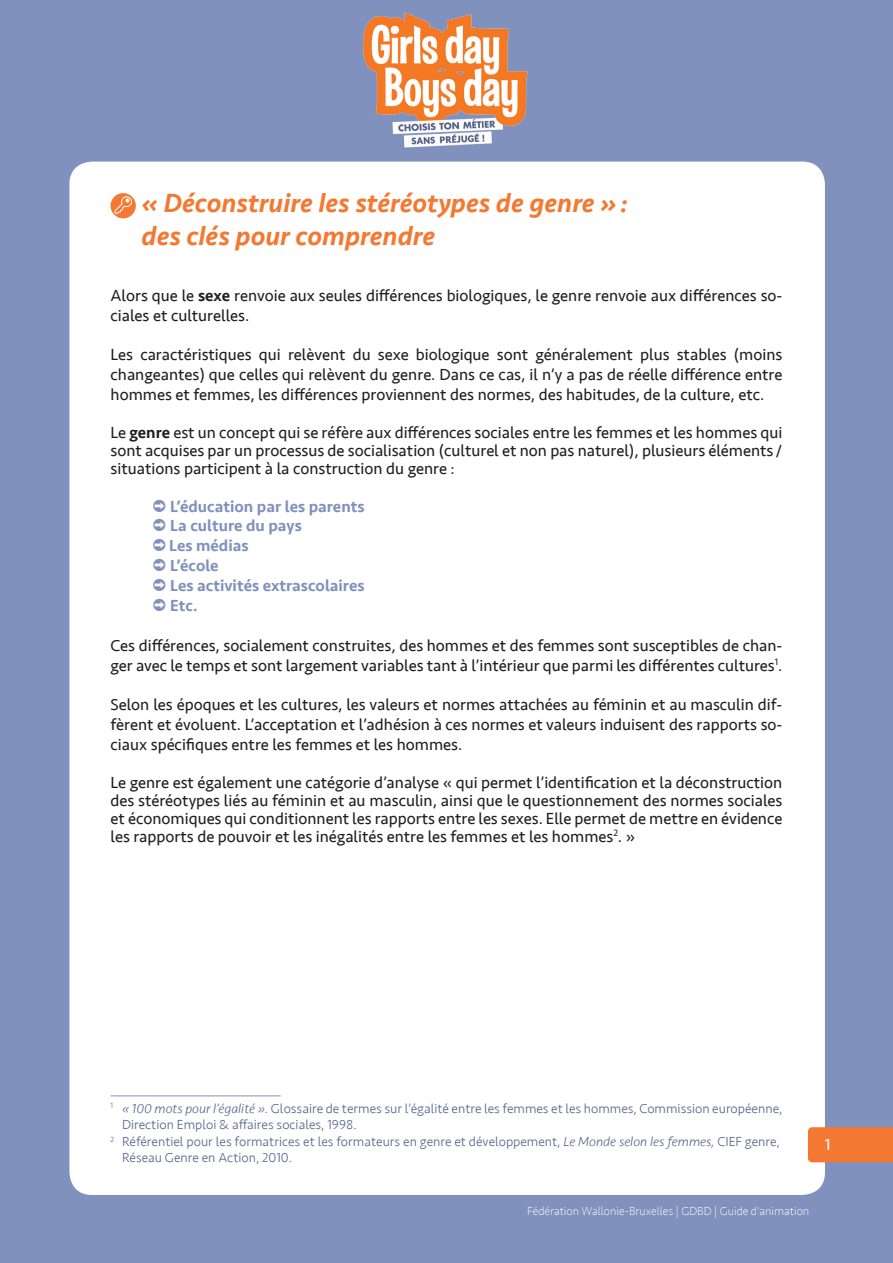
<style>
.page{position:relative;width:893px;height:1263px;background:#8091be}
.page>*{position:absolute;margin:0;border:0;box-sizing:border-box;transform-origin:0 0}
.TITRE_1{font:italic 500 27px/32.4px "Seravek";color:#f37932}
.Texte_courant{font:16.5px/19.8px "Seravek";color:#231f20;text-align:justify}
.t1{font:500 16.5px "Seravek";color:#8091be}
.t2{font:16.5px "Seravek";color:#fff}
.Note{font:300 13.5px/16.2px "Seravek";color:#59698e}
.t3{font:200 12px "Seravek";color:#fff}
.s1{font-weight:500}
.s2{font-style:italic}
</style>
<div class="page">
<div style="left:69px;top:162px;width:756px;height:1033px;background:#fff;border-radius:22px"></div>
<img style="left:363px;top:12px;width:165px;height:136px">
<div style="left:808px;top:1127px;width:85px;height:35px;background:#f37932"></div>
<div style="left:111px;top:193px;width:25px;height:25px;background:#f37932;border-radius:50%"></div>
<svg style="left:114px;top:196px;width:18px;height:18px"></svg>
<hr style="left:111px;top:1095px;width:170px;height:1px;background:#8091be">
<p class="TITRE_1" style="left:141px;top:187px;width:488px">« Déconstruire les stéréotypes de genre »: des clés pour comprendre</p>
<p class="Texte_courant" style="left:111px;top:286px;width:673px">Alors que le <span class="s1">sexe</span> renvoie aux seules différences biologiques, le genre renvoie aux différences so&shy;ciales et culturelles.</p>
<p class="Texte_courant" style="left:111px;top:345px;width:673px">Les caractéristiques qui relèvent du sexe biologique sont généralement plus stables (moins changeantes) que celles qui relèvent du genre. Dans ce cas, il n’y a pas de réelle différence entre hommes et femmes, les différences proviennent des normes, des habitudes, de la culture, etc.</p>
<p class="Texte_courant" style="left:111px;top:423px;width:673px;line-height:18px">Le <span class="s1">genre</span> est un concept qui se réfère aux différences sociales entre les femmes et les hommes qui sont acquises par un processus de socialisation (culturel et non pas naturel), plusieurs éléments / situations participent à la construction du genre :</p>
<p class="t1" style="left:170px;top:496px;width:196px">L’éducation par les parents</p>
<p class="t1" style="left:170px;top:516px;width:133px">La culture du pays</p>
<p class="t1" style="left:169px;top:535px;width:81px">Les médias</p>
<p class="t1" style="left:170px;top:555px;width:50px">L’école</p>
<p class="t1" style="left:170px;top:575px;width:196px">Les activités extrascolaires</p>
<p class="t1" style="left:170px;top:595px;width:29px">Etc.</p>
<p class="Texte_courant" style="left:111px;top:635px;width:673px">Ces différences, socialement construites, des hommes et des femmes sont susceptibles de chan&shy;ger avec le temps et sont largement variables tant à l’intérieur que parmi les différentes cultures<sup>1</sup>.</p>
<p class="Texte_courant" style="left:111px;top:695px;width:673px">Selon les époques et les cultures, les valeurs et normes attachées au féminin et au masculin dif&shy;fèrent et évoluent. L’acceptation et l’adhésion à ces normes et valeurs induisent des rapports so&shy;ciaux spécifiques entre les femmes et les hommes.</p>
<p class="Texte_courant" style="left:111px;top:773px;width:673px;line-height:18px">Le genre est également une catégorie d’analyse « qui permet l’identification et la déconstruction des stéréotypes liés au féminin et au masculin, ainsi que le questionnement des normes sociales et économiques qui conditionnent les rapports entre les sexes. Elle permet de mettre en évidence les rapports de pouvoir et les inégalités entre les femmes et les hommes<sup>2</sup>. »</p>
<p class="Note" style="left:122px;top:1100px;width:662px;text-indent:-11px"><sup>1</sup> <span class="s2">« 100 mots pour l’égalité ».</span> Glossaire de termes sur l’égalité entre les femmes et les hommes, Commission européenne,<br>Direction Emploi &amp; affaires sociales, 1998.</p>
<p class="Note" style="left:122px;top:1134px;width:659px;text-indent:-11px"><sup>2</sup> Référentiel pour les formatrices et les formateurs en genre et développement, <span class="s2">Le Monde selon les femmes,</span> CIEF genre,<br>Réseau Genre en Action, 2010.</p>
<p class="t3" style="left:527px;top:1203px;width:284px">Fédération Wallonie-Bruxelles | GDBD | Guide d'animation</p>
<p class="t2" style="left:825px;top:1132px;width:7px">1</p>
</div>
